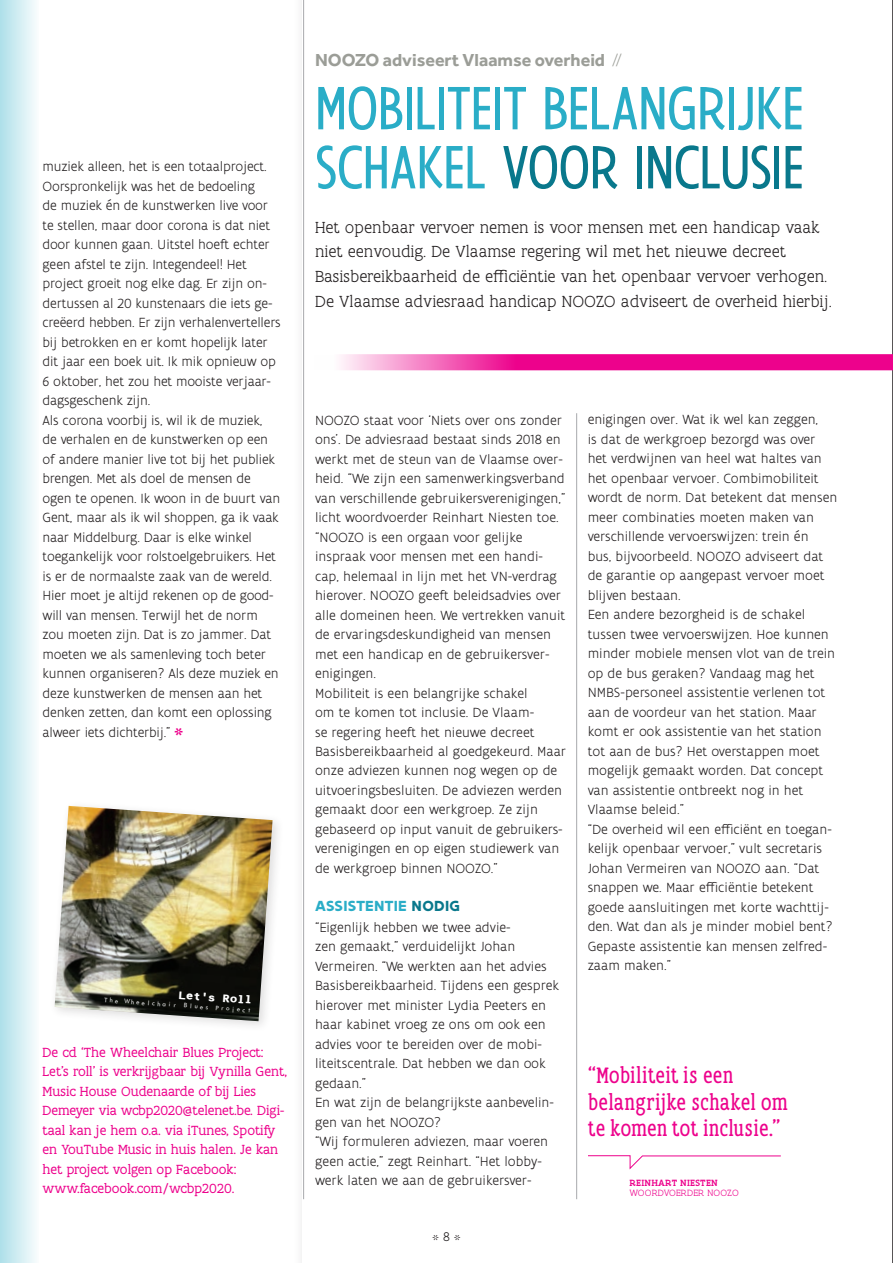
<style>
.page{position:relative;width:893px;height:1263px;background:#fff}
.page>*{position:absolute;margin:0;border:0;box-sizing:border-box;transform-origin:0 0}
.t1{font:condensed 65.85px/59.1px "Flanders Art Sans Pro";letter-spacing:-.01em;color:#2aadc7}
.t2{font:condensed 24px/26.2px "Flanders Art Serif Pro";color:#ed028c}
.t3{font:700 18px "Effra";color:#9b9d97}
.t4{font:300 17.25px/24.8px "Flanders Art Serif Pro";color:#231f20}
.t5{font:700 15.75px "Flanders Art Sans";letter-spacing:.015em;color:#2aadc7}
.t6{font:300 14.25px/19.5px "Flanders Art Sans";color:#231f20}
.t7{font:14.25px/19.5px "Flanders Art Serif";color:#ed028c}
.t8{font:300 13.5px "Flanders Art Sans";color:#231f20}
.t9{font:700 10.8px "F25 Bank Printer";color:#fff}
.t10{font:300 9.75px "Flanders Art Serif Pro";letter-spacing:.02em;color:#ed028c}
.t11{font:500 9.75px "Flanders Art Serif Pro";letter-spacing:.02em;color:#ed028c}
.t12{font:6px "Futurist Fixed Width";color:#fff}
.s1{font-weight:400;font-size:19.5px;color:#ed028c}
.s2{font-weight:300}
.s3{color:#09788c}
</style>
<div class="page">
<svg style="left:588px;top:1155px;width:193px;height:15px"></svg>
<div style="left:0;top:0;width:38px;height:1263px;background:linear-gradient(to right,#aee0ea,#f6fbfc)"></div>
<hr style="left:303px;top:0;width:1px;height:1199px;background:#a8a9ad">
<hr style="left:576px;top:413px;width:1px;height:786px;background:#a8a9ad">
<img style="left:55px;top:806px;width:218px;height:215px">
<hr style="left:892px;top:0;width:1px;height:1263px;background:#231f20">
<svg style="left:340px;top:346px;width:553px;height:32px"></svg>
<p class="t6" style="left:43px;top:157px;width:240px">muziek alleen, het is een totaalproject.<br>Oorspronkelijk was het de bedoeling<br>de muziek én de kunstwerken live voor te stellen, maar door corona is dat niet door kunnen gaan. Uitstel hoeft echter geen afstel te zijn. Integendeel! Het project groeit nog elke dag. Er zijn on&shy;dertussen al 20 kunstenaars die iets ge&shy;creëerd hebben. Er zijn verhalenvertellers bij betrokken en er komt hopelijk later dit jaar een boek uit. Ik mik opnieuw op 6 oktober, het zou het mooiste verjaar&shy;dagsgeschenk zijn.<br>Als corona voorbij is, wil ik de muziek,<br>de verhalen en de kunstwerken op een of andere manier live tot bij het publiek brengen. Met als doel de mensen de ogen te openen. Ik woon in de buurt van Gent, maar als ik wil shoppen, ga ik vaak naar Middelburg. Daar is elke winkel toegankelijk voor rolstoelgebruikers. Het is er de normaalste zaak van de wereld.<br>Hier moet je altijd rekenen op de good&shy;will van mensen. Terwijl het de norm zou moeten zijn. Dat is zo jammer. Dat moeten we als samenleving toch beter kunnen organiseren? Als deze muziek en deze kunstwerken de mensen aan het denken zetten, dan komt een oplossing alweer iets dichterbij.” <span class="s1">*</span></p>
<p class="t9" style="left:180px;top:989px;width:75px;rotate:4deg">Let’s Roll</p>
<p class="t12" style="left:103px;top:996px;width:151px;rotate:4deg">The Wheelchair Blues Project</p>
<p class="t7" style="left:43px;top:1043px;width:246px">De cd ‘The Wheelchair Blues Project:<br>Let’s roll’ is verkrijgbaar bij Vynilla Gent, Music House Oudenaarde of bij Lies Demeyer via wcbp2020@telenet.be. Digi&shy;taal kan je hem o.a. via iTunes, Spotify en YouTube Music in huis halen. Je kan het project volgen op Facebook: www.facebook.com/wcbp2020.</p>
<p class="t3" style="left:315px;top:49px;width:309px">NOOZO adviseert Vlaamse overheid <span class="s2">//</span></p>
<h1 class="t1" style="left:315px;top:80px;width:491px">MOBILITEIT BELANGRIJKE<br>SCHAKEL <span class="s3">VOOR INCLUSIE</span></h1>
<p class="t4" style="left:315px;top:215px;width:518px">Het openbaar vervoer nemen is voor mensen met een handicap vaak niet eenvoudig. De Vlaamse regering wil met het nieuwe decreet Basisbereikbaarheid de efficiëntie van het openbaar vervoer verhogen.<br>De Vlaamse adviesraad handicap NOOZO adviseert de overheid hierbij.</p>
<p class="t6" style="left:315px;top:410px;width:252px">NOOZO staat voor ‘Niets over ons zonder ons’. De adviesraad bestaat sinds 2018 en werkt met de steun van de Vlaamse over&shy;heid. “We zijn een samenwerkingsverband van verschillende gebruikersverenigingen,” licht woordvoerder Reinhart Niesten toe. “NOOZO is een orgaan voor gelijke inspraak voor mensen met een handi&shy;cap, helemaal in lijn met het VN-verdrag hierover. NOOZO geeft beleidsadvies over alle domeinen heen. We vertrekken vanuit de ervaringsdeskundigheid van mensen met een handicap en de gebruikersver&shy;enigingen.<br>Mobiliteit is een belangrijke schakel<br>om te komen tot inclusie. De Vlaam-<br>se regering heeft het nieuwe decreet Basisbereikbaarheid al goedgekeurd. Maar onze adviezen kunnen nog wegen op de uitvoeringsbesluiten. De adviezen werden gemaakt door een werkgroep. Ze zijn gebaseerd op input vanuit de gebruikers&shy;verenigingen en op eigen studiewerk van de werkgroep binnen NOOZO.”</p>
<p class="t5" style="left:315px;top:895px;width:146px">ASSISTENTIE <span class="s3">NODIG</span></p>
<p class="t6" style="left:315px;top:917px;width:245px">“Eigenlijk hebben we twee advie-<br>zen gemaakt,” verduidelijkt Johan Vermeiren. “We werkten aan het advies Basisbereikbaarheid. Tijdens een gesprek hierover met minister Lydia Peeters en haar kabinet vroeg ze ons om ook een advies voor te bereiden over de mobi&shy;liteitscentrale. Dat hebben we dan ook gedaan.”<br>En wat zijn de belangrijkste aanbevelin&shy;gen van het NOOZO?<br>“Wij formuleren adviezen, maar voeren geen actie,” zegt Reinhart. “Het lobby&shy;werk laten we aan de gebruikersver-</p>
<p class="t8" style="left:432px;top:1232px;width:30px">*8*</p>
<p class="t6" style="left:588px;top:410px;width:251px">enigingen over. Wat ik wel kan zeggen,<br>is dat de werkgroep bezorgd was over het verdwijnen van heel wat haltes van het openbaar vervoer. Combimobiliteit wordt de norm. Dat betekent dat mensen meer combinaties moeten maken van verschillende vervoerswijzen: trein én<br>bus, bijvoorbeeld. NOOZO adviseert dat de garantie op aangepast vervoer moet blijven bestaan.<br>Een andere bezorgheid is de schakel tussen twee vervoerswijzen. Hoe kunnen minder mobiele mensen vlot van de trein op de bus geraken? Vandaag mag het NMBS-personeel assistentie verlenen tot aan de voordeur van het station. Maar komt er ook assistentie van het station tot aan de bus? Het overstappen moet mogelijk gemaakt worden. Dat concept van assistentie ontbreekt nog in het Vlaamse beleid.”<br>“De overheid wil een efficiënt en toegan&shy;kelijk openbaar vervoer,” vult secretaris Johan Vermeiren van NOOZO aan. “Dat snappen we. Maar efficiëntie betekent goede aansluitingen met korte wachttij&shy;den. Wat dan als je minder mobiel bent?<br>Gepaste assistentie kan mensen zelfred&shy;zaam maken.”</p>
<h2 class="t2" style="left:588px;top:1063px;width:201px">“Mobiliteit is een belangrijke schakel om te komen tot inclusie.”</h2>
<p class="t11" style="left:630px;top:1176px;width:90px">REINHART NIESTEN</p>
<p class="t10" style="left:630px;top:1187px;width:111px">WOORDVOERDER NOOZO</p>
</div>
